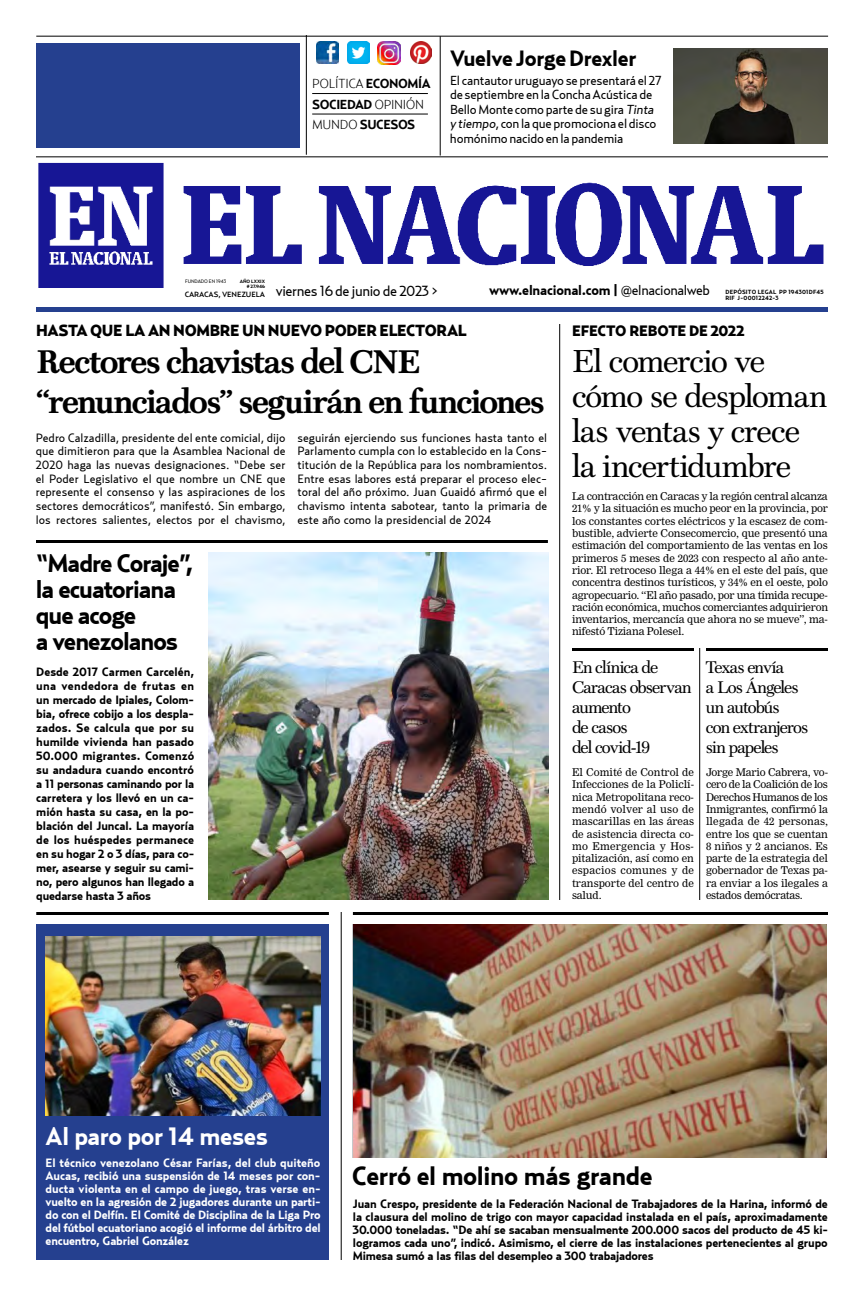
<style>
.page{position:relative;width:864px;height:1296px;background:#fff}
.page>*{position:absolute;margin:0;border:0;box-sizing:border-box;transform-origin:0 0}
.t1{font:700 33px/40px "Scotch FB Text";letter-spacing:-.045em;color:#000}
.t2{font:32px/35px "Scotch FB Middle";letter-spacing:-.03em;color:#000}
.t3{font:700 26px "Relay";letter-spacing:-.015em;color:#000}
.t4{font:700 25px/26px "Relay";letter-spacing:-.04em;color:#000}
.t5{font:700 25px "Relay";letter-spacing:-.015em;color:#fff}
.t6{font:700 22px "Relay";letter-spacing:-.015em;color:#000}
.t7{font:17px/20px "Scotch FB Middle";letter-spacing:-.055em;color:#000}
.t8{font:900 16px "Relay";letter-spacing:-.025em;color:#000}
.t9{font:900 15px "Relay";letter-spacing:-.015em;color:#000}
.t10{font:14.6px "Relay";letter-spacing:-.03em;color:#000}
.t11{font:700 14px "Relay";letter-spacing:-.015em;color:#000}
.t12{font:13px/14.5px "Relay";letter-spacing:-.015em;color:#000}
.t13{font:700 13px/20.5px "Relay";letter-spacing:-.03em;color:#000}
.t14{font:700 12px/14px "Relay";letter-spacing:-.015em;color:#000;text-align:justify}
.t15{font:12px/13.7px "Relay";color:#000;text-align:justify}
.t16{font:700 12px/13px "Relay";letter-spacing:-.015em;color:#fff;text-align:justify}
.t17{font:10.5px/12.3px "Nimrod MT Pro";letter-spacing:-.015em;color:#000;text-align:justify}
.t18{font:500 7.5px "Relay";letter-spacing:-.015em;color:#000;scale:1.04 1}
.t19{font:700 6px/6px "Relay";letter-spacing:.03em;color:#000}
.t20{font:5px "Relay";letter-spacing:-.01em;color:#000}
.t21{font:700 4.7px/5.2px "Relay";letter-spacing:-.01em;color:#000;text-align:right;scale:1.04 1}
.s1{font-weight:300}
.s2{font-weight:400}
</style>
<div class="page">
<div style="left:36px;top:307px;width:792px;height:5px;background:#25408f"></div>
<img style="left:36px;top:157px;width:792px;height:131px">
<hr style="left:36px;top:36px;width:792px;height:1px;background:#000">
<hr style="left:36px;top:156px;width:792px;height:1px;background:#000">
<hr style="left:312px;top:93px;width:116px;height:1px;background:#000">
<hr style="left:312px;top:114px;width:116px;height:1px;background:#000">
<hr style="left:440px;top:36px;width:1px;height:120px;background:#000">
<hr style="left:306px;top:35px;width:1px;height:120px;background:#000">
<img style="left:316px;top:42px;width:22px;height:21px">
<img style="left:347px;top:42px;width:22px;height:21px">
<img style="left:411px;top:42px;width:21px;height:21px">
<img style="left:377px;top:41px;width:23px;height:23px">
<div style="left:36px;top:44px;width:263px;height:104px;background:#25408f"></div>
<img style="left:673px;top:48px;width:155px;height:96px">
<hr style="left:559px;top:324px;width:1px;height:576px;background:#000">
<hr style="left:341px;top:912px;width:1px;height:348px;background:#000">
<hr style="left:699px;top:648px;width:1px;height:252px;background:#000">
<hr style="left:572px;top:648px;width:122px;height:3px;background:#000">
<hr style="left:706px;top:648px;width:122px;height:3px;background:#000">
<hr style="left:36px;top:540px;width:512px;height:3px;background:#000">
<hr style="left:353px;top:912px;width:475px;height:3px;background:#000">
<hr style="left:36px;top:912px;width:293px;height:3px;background:#000">
<div style="left:36px;top:924px;width:293px;height:336px;background:#25408f"></div>
<img style="left:46px;top:937px;width:275px;height:179px">
<img style="left:354px;top:924px;width:473px;height:234px">
<img style="left:209px;top:553px;width:339px;height:347px">
<h3 class="t6" style="left:450px;top:45px;width:188px">Vuelve Jorge Drexler</h3>
<p class="t13" style="left:312px;top:73px;width:120px"><span class="s1">POLÍTICA</span> ECONOMÍA<br>SOCIEDAD <span class="s1">OPINIÓN<br>MUNDO</span> SUCESOS</p>
<p class="t12" style="left:450px;top:73px;width:213px">El cantautor uruguayo se presentará el 27 de septiembre en la Concha Acústica de Bello Monte como parte de su gira Tinta y tiempo, con la que promociona el disco homónimo nacido en la pandemia</p>
<p class="t20" style="left:185px;top:278px;width:42px">FUNDADO EN 1943</p>
<p class="t21" style="left:240px;top:278px;width:26px">AÑO LXXIX # 27.946</p>
<p class="t18" style="left:185px;top:290px;width:79px">CARACAS, VENEZUELA</p>
<h3 class="t10" style="left:276px;top:282px;width:164px">viernes 16 de junio de 2023 &gt;</h3>
<h3 class="t11" style="left:489px;top:282px;width:222px">www.elnacional.com | <span class="s2">@elnacionalweb</span></h3>
<p class="t19" style="left:725px;top:289px;width:100px">DEPÓSITO LEGAL PP 194301DF45<br>RIF J-00012242-3</p>
<h3 class="t8" style="left:36px;top:321px;width:432px">HASTA QUE LA AN NOMBRE UN NUEVO PODER ELECTORAL</h3>
<h3 class="t9" style="left:572px;top:322px;width:174px">EFECTO REBOTE DE 2022</h3>
<h1 class="t1" style="left:36px;top:342px;width:510px">Rectores chavistas del CNE “renunciados” seguirán en funciones</h1>
<p class="t15" style="left:36px;top:430px;width:251px">Pedro Calzadilla, presidente del ente comicial, dijo que dimitieron para que la Asamblea Nacional de 2020 haga las nuevas designaciones. “Debe ser el Poder Legislativo el que nombre un CNE que represente el consenso y las aspiraciones de los sectores democráticos”, manifestó. Sin embargo, los rectores salientes, electos por el chavismo,</p>
<p class="t15" style="left:298px;top:430px;width:251px">seguirán ejerciendo sus funciones hasta tanto el Parlamento cumpla con lo establecido en la Cons&shy;titución de la República para los nombramientos.<br>Entre esas labores está preparar el proceso elec&shy;toral del año próximo. Juan Guaidó afirmó que el chavismo intenta sabotear, tanto la primaria de este año como la presidencial de 2024</p>
<h2 class="t2" style="left:572px;top:344px;width:257px">El comercio ve cómo se desploman las ventas y crece la incertidumbre</h2>
<p class="t17" style="left:572px;top:490px;width:258px">La contracción en Caracas y la región central alcanza 21% y la situación es mucho peor en la provincia, por los constantes cortes eléctricos y la escasez de com&shy;bustible, advierte Consecomercio, que presentó una estimación del comportamiento de las ventas en los primeros 5 meses de 2023 con respecto al año ante&shy;rior. El retroceso llega a 44% en el este del país, que concentra destinos turísticos, y 34% en el oeste, polo agropecuario. “El año pasado, por una tímida recupe&shy;ración económica, muchos comerciantes adquirieron inventarios, mercancía que ahora no se mueve”, ma&shy;nifestó Tiziana Polesel.</p>
<h3 class="t4" style="left:36px;top:550px;width:159px">“Madre Coraje”, la ecuatoriana que acoge<br>a venezolanos</h3>
<p class="t14" style="left:36px;top:664px;width:160px">Desde 2017 Carmen Carcelén, una vendedora de frutas en un mercado de Ipiales, Colom&shy;bia, ofrece cobijo a los despla&shy;zados. Se calcula que por su humilde vivienda han pasado 50.000 migrantes. Comenzó su andadura cuando encontró a 11 personas caminando por la carretera y los llevó en un ca&shy;mión hasta su casa, en la po&shy;blación del Juncal. La mayoría de los huéspedes permanece en su hogar 2 o 3 días, para co&shy;mer, asearse y seguir su cami&shy;no, pero algunos han llegado a quedarse hasta 3 años</p>
<h3 class="t7" style="left:572px;top:657px;width:121px">En clínica de<br>Caracas observan aumento<br>de casos<br>del covid-19</h3>
<h3 class="t7" style="left:706px;top:657px;width:104px">Texas envía<br>a Los Ángeles un autobús<br>con extranjeros sin papeles</h3>
<p class="t17" style="left:572px;top:766px;width:124px">El Comité de Control de Infecciones de la Policlí&shy;nica Metropolitana reco&shy;mendó volver al uso de mascarillas en las áreas de asistencia directa co&shy;mo Emergencia y Hos&shy;pitalización, así como en espacios comunes y de transporte del centro de salud.</p>
<p class="t17" style="left:706px;top:766px;width:124px">Jorge Mario Cabrera, vo&shy;cero de la Coalición de los Derechos Humanos de los Inmigrantes, confirmó la llegada de 42 personas, entre los que se cuentan 8 niños y 2 ancianos. Es parte de la estrategia del gobernador de Texas pa&shy;ra enviar a los ilegales a estados demócratas.</p>
<h3 class="t5" style="left:46px;top:1121px;width:224px">Al paro por 14 meses</h3>
<p class="t16" style="left:46px;top:1156px;width:277px">El técnico venezolano César Farías, del club quiteño Aucas, recibió una suspensión de 14 meses por con&shy;ducta violenta en el campo de juego, tras verse en&shy;vuelto en la agresión de 2 jugadores durante un parti&shy;do con el Delfín. El Comité de Disciplina de la Liga Pro del fútbol ecuatoriano acogió el informe del árbitro del encuentro, Gabriel González</p>
<h3 class="t3" style="left:352px;top:1160px;width:302px">Cerró el molino más grande</h3>
<p class="t14" style="left:353px;top:1197px;width:477px;line-height:13px">Juan Crespo, presidente de la Federación Nacional de Trabajadores de la Harina, informó de la clausura del molino de trigo con mayor capacidad instalada en el país, aproximadamente 30.000 toneladas. “De ahí se sacaban mensualmente 200.000 sacos del producto de 45 ki&shy;logramos cada uno”, indicó. Asimismo, el cierre de las instalaciones pertenecientes al grupo Mimesa sumó a las filas del desempleo a 300 trabajadores</p>
</div>
